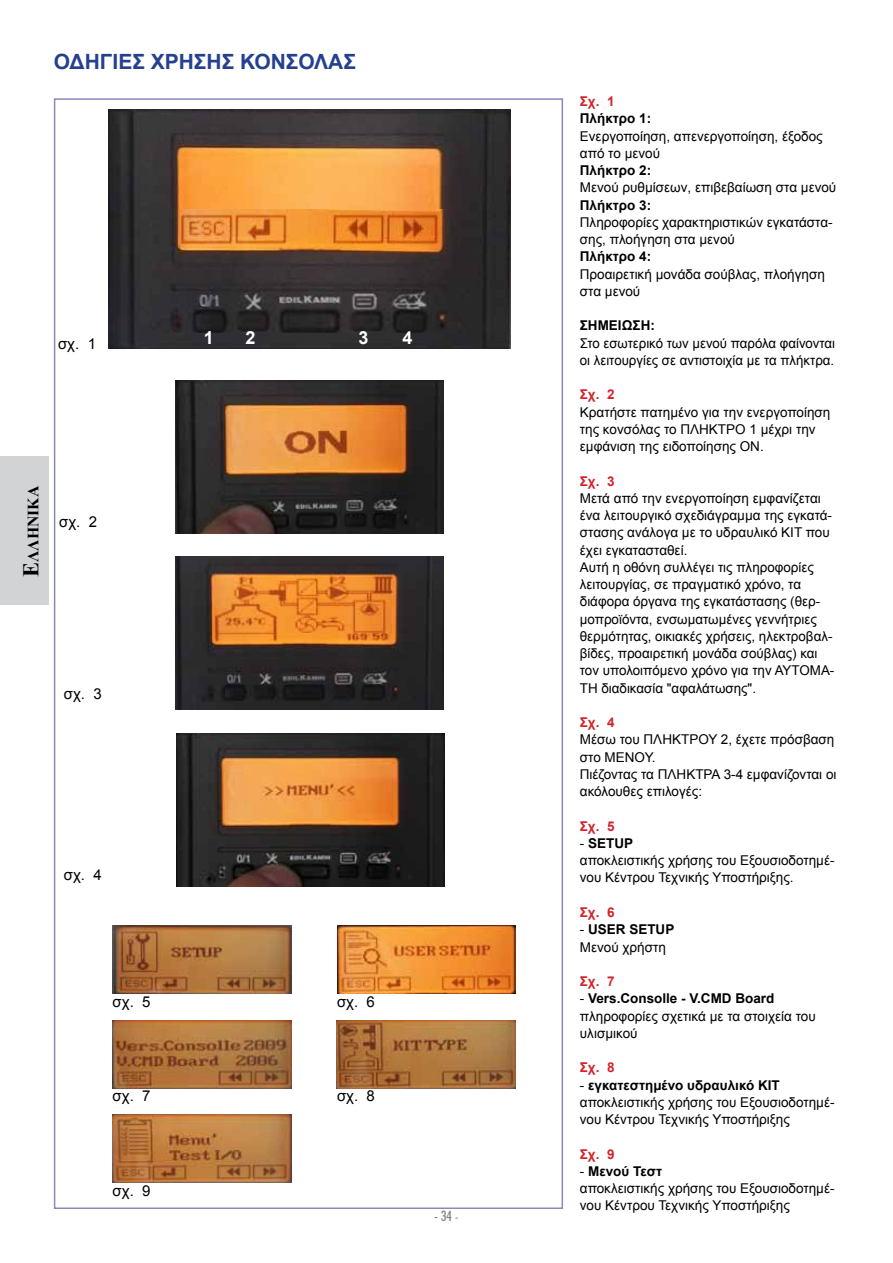
<style>
.page{position:relative;width:893px;height:1263px;background:#fff}
.page>*{position:absolute;margin:0;border:0;box-sizing:border-box;transform-origin:0 0}
.t1{font:700 21px "Arial";color:#25408f}
.t2{font:700 18px "Arial";color:#fff}
.t3{font:700 15.75px "Times New Roman";color:#000}
.t4{font:15px "Arial";color:#000}
.t5{font:500 condensed 14.25px "Futura BT";color:#808285}
.t6{font:13.5px/17.2px "Arial";color:#000}
.t7{font:700 13.5px "Arial";color:#000}
.t8{font:700 13.5px "Arial";color:#d2232a}
.s1{font-size:22.5px}
.s2{font-size:12px}
.s3{font-weight:700}
</style>
<div class="page">
<div style="left:0;top:456px;width:48px;height:149px;background:#d1d3d4"></div>
<img style="left:109px;top:109px;width:401px;height:239px">
<img style="left:176px;top:381px;width:267px;height:153px">
<img style="left:176px;top:557px;width:267px;height:153px">
<img style="left:176px;top:733px;width:268px;height:154px">
<img style="left:153px;top:209px;width:303px;height:124px">
<img style="left:113px;top:926px;width:178px;height:68px">
<img style="left:337px;top:926px;width:178px;height:67px">
<img style="left:113px;top:1020px;width:178px;height:68px">
<img style="left:337px;top:1020px;width:179px;height:68px">
<img style="left:113px;top:1114px;width:178px;height:68px">
<img style="left:392px;top:1054px;width:15px;height:14px">
<h1 class="t1" style="left:54px;top:48px;width:304px">ΟΔΗΓΙΕΣ ΧΡΗΣΗΣ ΚΟΝΣΟΛΑΣ</h1>
<p class="t4" style="left:58px;top:334px;width:39px">σχ. 1</p>
<p class="t3" style="left:22px;top:577px;width:92px;rotate:-90deg"><span class="s1">Ε</span>λληνικά</p>
<p class="t4" style="left:59px;top:512px;width:39px">σχ. 2</p>
<p class="t4" style="left:64px;top:684px;width:39px">σχ. 3</p>
<h2 class="t2" style="left:204px;top:326px;width:12px">1</h2>
<h2 class="t2" style="left:246px;top:326px;width:12px">2</h2>
<h2 class="t2" style="left:358px;top:326px;width:12px">3</h2>
<h2 class="t2" style="left:403px;top:326px;width:12px">4</h2>
<p class="t4" style="left:64px;top:865px;width:39px">σχ. 4</p>
<p class="t4" style="left:113px;top:992px;width:39px">σχ. 5</p>
<p class="t4" style="left:337px;top:992px;width:39px">σχ. 6</p>
<p class="t4" style="left:113px;top:1086px;width:39px">σχ. 7</p>
<p class="t4" style="left:337px;top:1086px;width:39px">σχ. 8</p>
<p class="t4" style="left:113px;top:1180px;width:39px">σχ. 9</p>
<p class="t5" style="left:434px;top:1207px;width:26px">- 34 <span class="s2">-</span></p>
<p class="t8" style="left:580px;top:92px;width:36px">Σχ. 1</p>
<p class="t7" style="left:580px;top:110px;width:73px">Πλήκτρο 1:</p>
<p class="t6" style="left:580px;top:127px;width:244px">Ενεργοποίηση, απενεργοποίηση, έξοδος από το μενού</p>
<p class="t7" style="left:580px;top:161px;width:73px">Πλήκτρο 2:</p>
<p class="t6" style="left:580px;top:179px;width:258px">Μενού ρυθμίσεων, επιβεβαίωση στα μενού</p>
<p class="t7" style="left:580px;top:196px;width:73px">Πλήκτρο 3:</p>
<p class="t6" style="left:580px;top:214px;width:254px">Πληροφορίες χαρακτηριστικών εγκατάστα&shy;σης, πλοήγηση στα μενού</p>
<p class="t7" style="left:580px;top:248px;width:73px">Πλήκτρο 4:</p>
<p class="t6" style="left:580px;top:265px;width:246px">Προαιρετική μονάδα σούβλας, πλοήγηση στα μενού</p>
<p class="t7" style="left:580px;top:317px;width:77px">ΣΗΜΕΙΩΣΗ:</p>
<p class="t6" style="left:580px;top:334px;width:257px">Στο εσωτερικό των μενού παρόλα φαίνονται οι λειτουργίες σε αντιστοιχία με τα πλήκτρα.</p>
<p class="t8" style="left:580px;top:386px;width:36px">Σχ. 2</p>
<p class="t6" style="left:580px;top:403px;width:252px">Κρατήστε πατημένο για την ενεργοποίηση της κονσόλας το ΠΛΗΚΤΡΟ 1 μέχρι την εμφάνιση της ειδοποίησης ΟΝ.</p>
<p class="t8" style="left:580px;top:472px;width:36px">Σχ. 3</p>
<p class="t6" style="left:580px;top:490px;width:256px">Μετά από την ενεργοποίηση εμφανίζεται ένα λειτουργικό σχεδιάγραμμα της εγκατά&shy;στασης ανάλογα με το υδραυλικό ΚΙΤ που έχει εγκατασταθεί.<br>Αυτή η οθόνη συλλέγει τις πληροφορίες λειτουργίας, σε πραγματικό χρόνο, τα διάφορα όργανα της εγκατάστασης (θερ&shy;μοπροϊόντα, ενσωματωμένες γεννήτριες θερμότητας, οικιακές χρήσεις, ηλεκτροβαλ&shy;βίδες, προαιρετική μονάδα σούβλας) και τον υπολοιπόμενο χρόνο για την ΑΥΤΟΜΑ-ΤΗ διαδικασία "αφαλάτωσης".</p>
<p class="t8" style="left:580px;top:713px;width:36px">Σχ. 4</p>
<p class="t6" style="left:580px;top:731px;width:258px">Μέσω του ΠΛΗΚΤΡΟΥ 2, έχετε πρόσβαση στο ΜΕΝΟΥ.<br>Πιέζοντας τα ΠΛΗΚΤΡΑ 3-4 εμφανίζονται οι ακόλουθες επιλογές:</p>
<p class="t8" style="left:580px;top:817px;width:36px">Σχ. 5</p>
<p class="t6" style="left:580px;top:835px;width:256px">- <span class="s3">SETUP<br></span>αποκλειστικής χρήσης του Εξουσιοδοτημέ&shy;νου Κέντρου Τεχνικής Υποστήριξης.</p>
<p class="t8" style="left:580px;top:903px;width:36px">Σχ. 6</p>
<p class="t6" style="left:580px;top:921px;width:96px">- <span class="s3">USER SETUP<br></span>Μενού χρήστη</p>
<p class="t8" style="left:580px;top:972px;width:36px">Σχ. 7</p>
<p class="t6" style="left:580px;top:990px;width:237px">- <span class="s3">Vers.Consolle - V.CMD Board </span>πληροφορίες σχετικά με τα στοιχεία του υλισμικού</p>
<p class="t8" style="left:580px;top:1059px;width:36px">Σχ. 8</p>
<p class="t6" style="left:580px;top:1076px;width:256px">- <span class="s3">εγκατεστημένο υδραυλικό ΚΙΤ </span>αποκλειστικής χρήσης του Εξουσιοδοτημέ&shy;νου Κέντρου Τεχνικής Υποστήριξης</p>
<p class="t8" style="left:580px;top:1145px;width:36px">Σχ. 9</p>
<p class="t6" style="left:580px;top:1162px;width:256px">- <span class="s3">Μενού Τεστ<br></span>αποκλειστικής χρήσης του Εξουσιοδοτημέ&shy;νου Κέντρου Τεχνικής Υποστήριξης</p>
</div>
